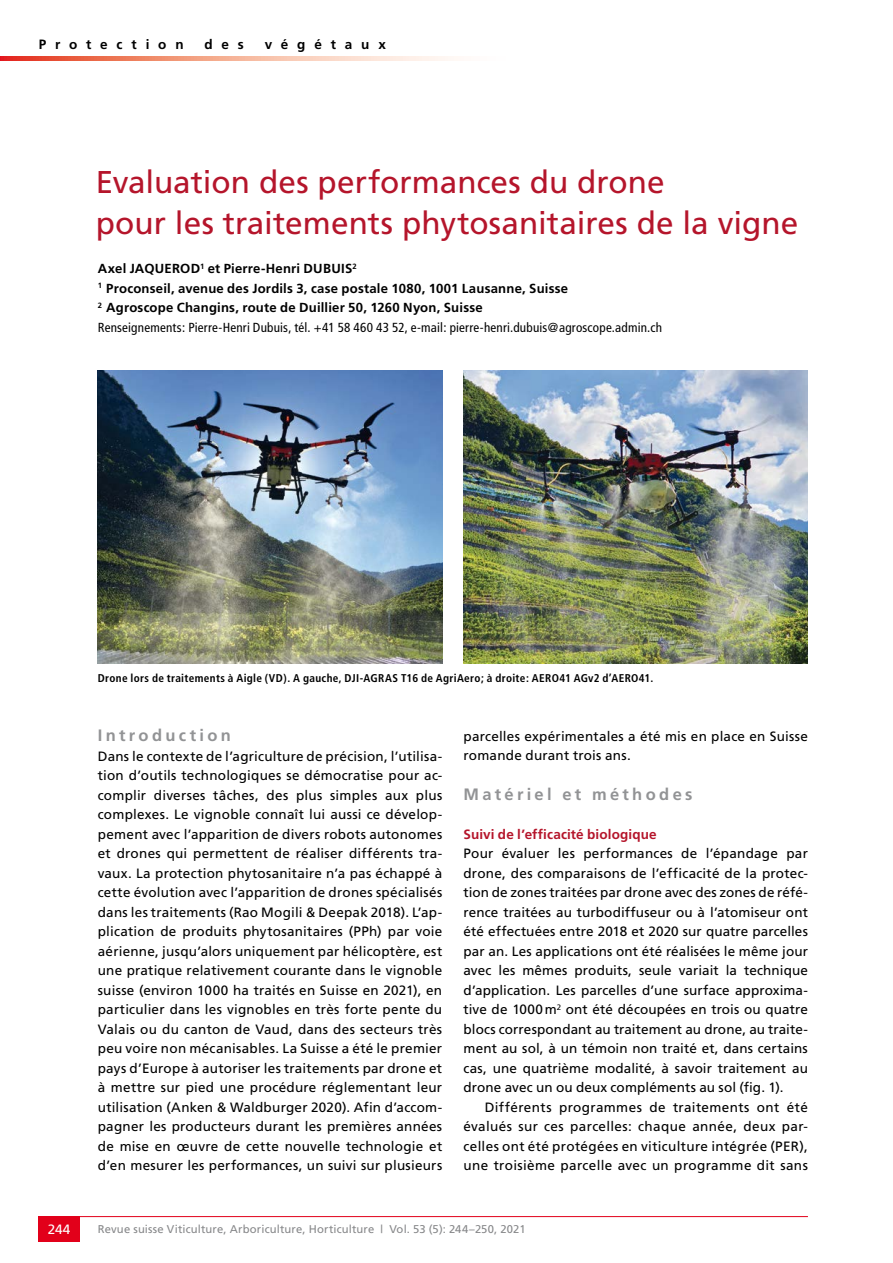
<style>
.page{position:relative;width:893px;height:1263px;background:#fff}
.page>*{position:absolute;margin:0;border:0;box-sizing:border-box;transform-origin:0 0}
.t1{font:31.5px/40.5px "Frutiger";color:#b5152b}
.t2{font:700 16.5px "Frutiger";letter-spacing:.2em;color:#929395}
.t3{font:13.5px/19.5px "Frutiger";letter-spacing:.015em;color:#000;text-align:justify}
.t4{font:700 13.5px "Frutiger";letter-spacing:.01em;color:#b5152b}
.t5{font:700 13.5px "Frutiger";letter-spacing:.655em;color:#000}
.t6{font:13.5px "Frutiger";color:#fff}
.t7{font:700 13.2px/19.5px "Frutiger";letter-spacing:.015em;color:#000}
.t8{font:700 condensed 11.25px "Frutiger";letter-spacing:.03em;color:#000}
.t9{font:11.25px "Frutiger";letter-spacing:.015em;color:#87888a}
.s1{font-weight:400;font-stretch:condensed}
</style>
<div class="page">
<hr style="left:38px;top:1216px;width:770px;height:1px;background:#e2001a">
<div style="left:38px;top:1216px;width:42px;height:26px;background:#e2001a"></div>
<svg style="left:0;top:56px;width:451px;height:5px;background:#f3a48f"></svg>
<img style="left:463px;top:371px;width:345px;height:292px">
<img style="left:98px;top:371px;width:344px;height:292px">
<p class="t5" style="left:39px;top:36px;width:146px">Protection</p>
<p class="t5" style="left:204px;top:36px;width:41px">des</p>
<p class="t5" style="left:265px;top:36px;width:123px">végétaux</p>
<h1 class="t1" style="left:96px;top:162px;width:704px">Evaluation des performances du drone<br>pour les traitements phytosanitaires de la vigne</h1>
<p class="t7" style="left:98px;top:259px;width:566px">Axel JAQUEROD<sup>1</sup> et Pierre-Henri DUBUIS<sup>2<br>1</sup> Proconseil, avenue des Jordils 3, case postale 1080, 1001 Lausanne, Suisse<br><sup>2</sup> Agroscope Changins, route de Duillier 50, 1260 Nyon, Suisse<br><span class="s1">Renseignements: Pierre-Henri Dubuis, tél. +41 58 460 43 52, e-mail: pierre-henri.dubuis@agroscope.admin.ch</span></p>
<p class="t8" style="left:98px;top:671px;width:557px">Drone lors de traitements à Aigle (VD). A gauche, DJI-AGRAS T16 de AgriAero; à droite: AERO41 AGv2 d’AERO41.</p>
<p class="t2" style="left:98px;top:726px;width:135px">Introduction</p>
<p class="t3" style="left:98px;top:746px;width:346px">Dans le contexte de l’agriculture de précision, l’utilisa&shy;tion d’outils technologiques se démocratise pour ac&shy;complir diverses tâches, des plus simples aux plus complexes. Le vignoble connaît lui aussi ce dévelop&shy;pement avec l’apparition de divers robots autonomes et drones qui permettent de réaliser différents tra&shy;vaux. La protection phytosanitaire n’a pas échappé à cette évolution avec l’apparition de drones spécialisés dans les traitements (Rao Mogili &amp; Deepak 2018). L’ap&shy;plication de produits phytosanitaires (PPh) par voie aérienne, jusqu’alors uniquement par hélicoptère, est une pratique relativement courante dans le vignoble suisse (environ 1000 ha traités en Suisse en 2021), en particulier dans les vignobles en très forte pente du Valais ou du canton de Vaud, dans des secteurs très peu voire non mécanisables. La Suisse a été le premier pays d’Europe à autoriser les traitements par drone et à mettre sur pied une procédure réglementant leur utilisation (Anken &amp; Waldburger 2020). Afin d’accom&shy;pagner les producteurs durant les premières années de mise en œuvre de cette nouvelle technologie et d’en mesurer les performances, un suivi sur plusieurs</p>
<p class="t3" style="left:463px;top:726px;width:346px">parcelles expérimentales a été mis en place en Suisse romande durant trois ans.</p>
<p class="t2" style="left:463px;top:784px;width:231px">Matériel et méthodes</p>
<p class="t4" style="left:463px;top:826px;width:195px">Suivi de l’efficacité biologique</p>
<p class="t3" style="left:463px;top:843px;width:346px">Pour évaluer les performances de l’épandage par drone, des comparaisons de l’efficacité de la protec&shy;tion de zones traitées par drone avec des zones de réfé&shy;rence traitées au turbodiffuseur ou à l’atomiseur ont été effectuées entre 2018 et 2020 sur quatre parcelles par an. Les applications ont été réalisées le même jour avec les mêmes produits, seule variait la technique d’application. Les parcelles d’une surface approxima&shy;tive de 1000m<sup>2</sup> ont été découpées en trois ou quatre blocs correspondant au traitement au drone, au traite&shy;ment au sol, à un témoin non traité et, dans certains cas, une quatrième modalité, à savoir traitement au drone avec un ou deux compléments au sol (fig. 1).</p>
<p class="t3" style="left:463px;top:1097px;width:346px;text-indent:21px">Différents programmes de traitements ont été évalués sur ces parcelles: chaque année, deux par&shy;celles ont été protégées en viticulture intégrée (PER), une troisième parcelle avec un programme dit sans</p>
<p class="t6" style="left:48px;top:1221px;width:24px">244</p>
<p class="t9" style="left:98px;top:1223px;width:429px">Revue suisse Viticulture, Arboriculture, Horticulture | Vol. 53 (5): 244–250, 2021</p>
</div>
